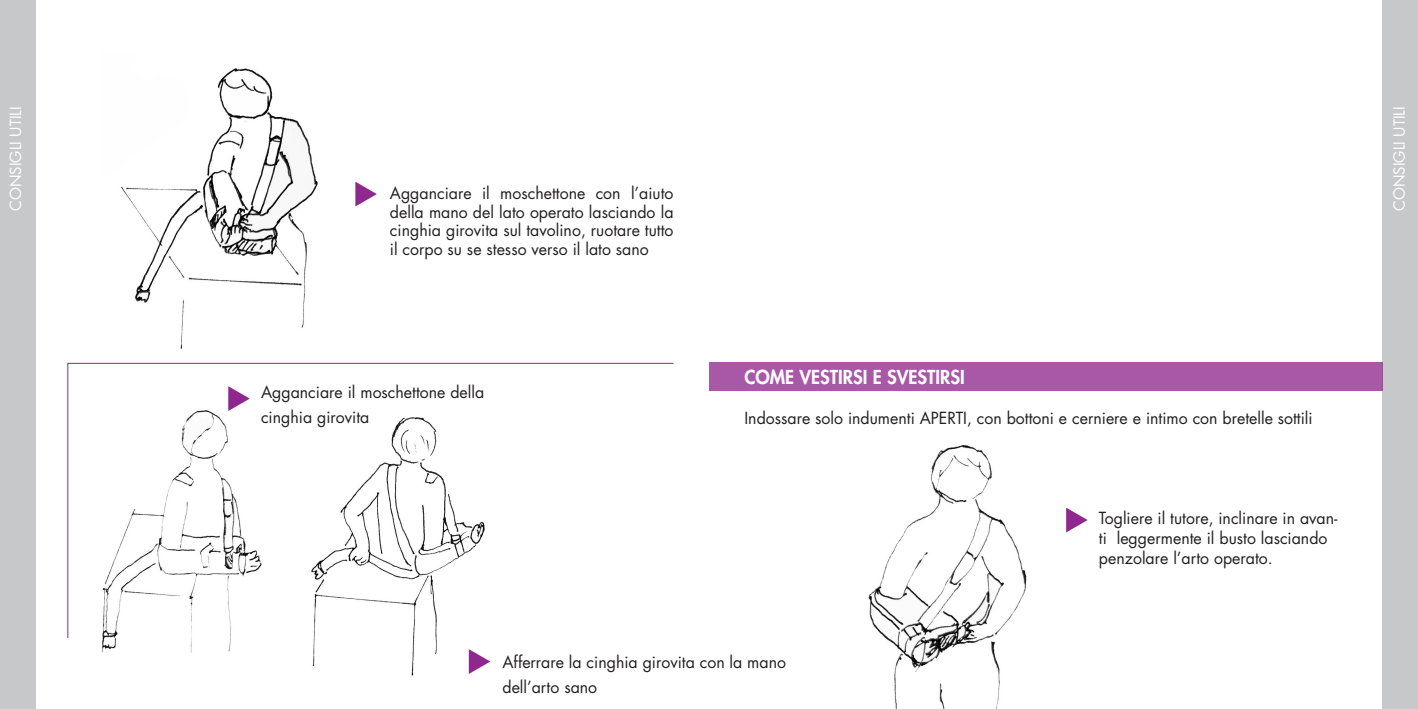
<style>
.page{position:relative;width:1418px;height:709px;background:#fff}
.page>*{position:absolute;margin:0;border:0;box-sizing:border-box;transform-origin:0 0}
.t1{font:800 18.75px "Futura Std";color:#fff}
.t2{font:16.25px/18.8px "Futura Std";color:#231f20}
.t3{font:15px "Futura Std";color:#fff}
</style>
<div class="page">
<div style="left:0;top:0;width:35px;height:709px;background:#c7c8ca"></div>
<div style="left:1382px;top:0;width:35px;height:709px;background:#c7c8ca"></div>
<svg style="left:355px;top:182px;width:22px;height:24px"></svg>
<svg style="left:1066px;top:507px;width:21px;height:25px"></svg>
<div style="left:709px;top:362px;width:673px;height:28px;background:#a958a8"></div>
<svg style="left:67px;top:362px;width:607px;height:277px"></svg>
<img style="left:121px;top:68px;width:197px;height:281px">
<img style="left:87px;top:377px;width:414px;height:299px">
<svg style="left:469px;top:649px;width:21px;height:25px"></svg>
<svg style="left:228px;top:386px;width:22px;height:25px"></svg>
<img style="left:868px;top:445px;width:159px;height:264px">
<p class="t3" style="left:6px;top:211px;width:106px;rotate:-90deg">CONSIGLI UTILI</p>
<p class="t3" style="left:1389px;top:211px;width:106px;rotate:-90deg">CONSIGLI UTILI</p>
<p class="t2" style="left:390px;top:184px;width:285px;text-align:justify">Agganciare il moschettone con l’aiuto della mano del lato operato lasciando la cinghia girovita sul tavolino, ruotare tutto il corpo su se stesso verso il lato sano</p>
<p class="t2" style="left:261px;top:379px;width:225px;line-height:25px">Agganciare il moschettone della cinghia girovita</p>
<p class="t1" style="left:744px;top:365px;width:222px">COME VESTIRSI E SVESTIRSI</p>
<p class="t2" style="left:744px;top:409px;width:570px">Indossare solo indumenti APERTI, con bottoni e cerniere e intimo con bretelle sottili</p>
<p class="t2" style="left:1098px;top:508px;width:240px;line-height:20px">Togliere il tutore, inclinare in avan&shy;ti leggermente il busto lasciando penzolare l’arto operato.</p>
<p class="t2" style="left:502px;top:649px;width:285px;line-height:25px">Afferrare la cinghia girovita con la mano dell’arto sano</p>
</div>
